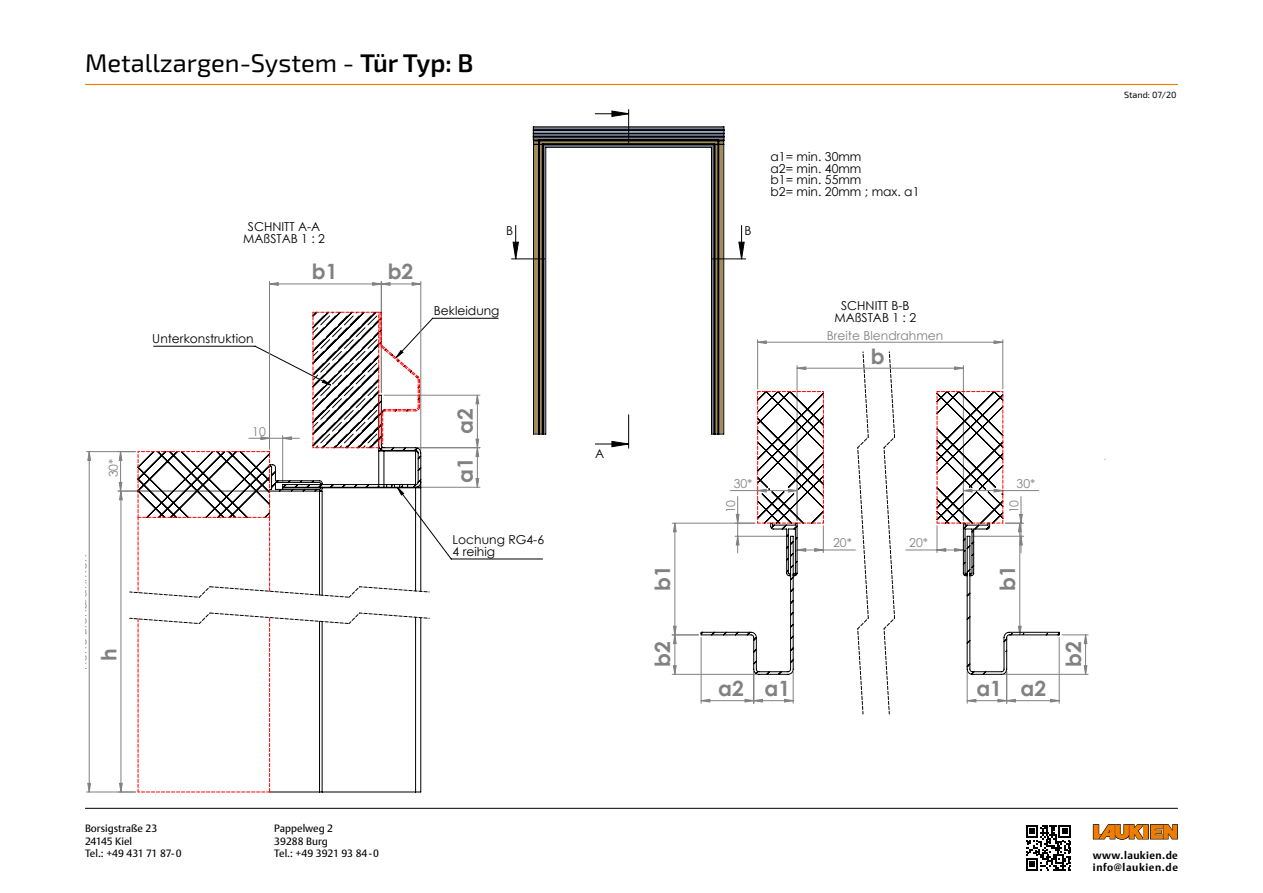
<style>
.page{position:relative;width:1263px;height:893px;background:#fff}
.page>*{position:absolute;margin:0;border:0;box-sizing:border-box;transform-origin:0 0}
.t1{font:25.5px "Exo 2";color:#000}
.t2{font:700 21px "Century Gothic";color:#818181}
.t3{font:12.3px/11.9px "Century Gothic";color:#000;text-align:center}
.t4{font:12.3px "Century Gothic";color:#818181}
.t5{font:10.5px/12.6px "DTL Argo T";color:#000}
.t6{font:700 10.5px/12.6px "DTL Argo T";letter-spacing:.05em;color:#000}
.t7{font:9px "Exo 2";color:#000}
.t8{font:6.45px "Century Gothic";color:#000;scale:.92 1}
.s1{font-weight:600}
</style>
<div class="page">
<hr style="left:85px;top:84px;width:1093px;height:1px;background:#ef7d00">
<svg style="left:1093px;top:824px;width:85px;height:16px"></svg>
<svg style="left:1026px;top:825px;width:45px;height:46px"></svg>
<hr style="left:85px;top:808px;width:1093px;height:1px;background:#000">
<hr style="left:511px;top:258px;width:34px;height:1px;background:#000">
<hr style="left:1002px;top:340px;width:1px;height:49px;background:#818181">
<hr style="left:87px;top:451px;width:48px;height:1px;background:#818181">
<hr style="left:87px;top:792px;width:48px;height:1px;background:#818181">
<hr style="left:420px;top:281px;width:1px;height:169px;background:#818181">
<hr style="left:1059px;top:638px;width:1px;height:65px;background:#818181">
<hr style="left:1004px;top:674px;width:84px;height:1px;background:#818181">
<hr style="left:384px;top:395px;width:96px;height:1px;background:#818181">
<hr style="left:418px;top:447px;width:62px;height:1px;background:#818181">
<hr style="left:269px;top:281px;width:1px;height:168px;background:#818181">
<hr style="left:381px;top:281px;width:1px;height:111px;background:#818181">
<svg style="left:824px;top:341px;width:179px;height:26px"></svg>
<svg style="left:824px;top:367px;width:180px;height:24px"></svg>
<svg style="left:1021px;top:699px;width:39px;height:3px"></svg>
<svg style="left:1062px;top:634px;width:26px;height:41px"></svg>
<svg style="left:120px;top:530px;width:901px;height:185px"></svg>
<svg style="left:672px;top:634px;width:26px;height:41px"></svg>
<svg style="left:475px;top:395px;width:4px;height:93px"></svg>
<svg style="left:270px;top:282px;width:151px;height:4px"></svg>
<svg style="left:269px;top:598px;width:152px;height:14px"></svg>
<svg style="left:118px;top:312px;width:312px;height:286px"></svg>
<svg style="left:118px;top:612px;width:312px;height:181px"></svg>
<svg style="left:857px;top:391px;width:183px;height:131px"></svg>
<svg style="left:700px;top:522px;width:360px;height:153px"></svg>
<svg style="left:937px;top:391px;width:86px;height:162px"></svg>
<svg style="left:512px;top:110px;width:312px;height:443px"></svg>
<h1 class="t1" style="left:85px;top:48px;width:390px">Metallzargen-System - <span class="s1">Tür Typ: B</span></h1>
<p class="t3" style="left:243px;top:221px;width:83px">SCHNITT A-A<br>MAßSTAB 1 : 2</p>
<h2 class="t2" style="left:312px;top:256px;width:27px">b1</h2>
<h2 class="t2" style="left:388px;top:256px;width:27px">b2</h2>
<p class="t3" style="left:506px;top:224px;width:9px">B</p>
<p class="t3" style="left:744px;top:224px;width:9px">B</p>
<p class="t3" style="left:771px;top:150px;width:150px;text-align:left">a1= min. 30mm<br>a2= min. 40mm<br>b1= min. 55mm<br>b2= min. 20mm ; max. a1</p>
<p class="t3" style="left:434px;top:305px;width:67px">Bekleidung</p>
<p class="t3" style="left:834px;top:300px;width:83px">SCHNITT B-B<br>MAßSTAB 1 : 2</p>
<p class="t3" style="left:152px;top:333px;width:103px">Unterkonstruktion</p>
<p class="t4" style="left:827px;top:326px;width:118px">Breite Blendrahmen</p>
<p class="t4" style="left:105px;top:477px;width:20px;rotate:-90deg">30*</p>
<p class="t4" style="left:74px;top:670px;width:117px;rotate:-90deg">Höhe Blendrahmen</p>
<h2 class="t2" style="left:93px;top:661px;width:14px;rotate:-90deg">h</h2>
<p class="t4" style="left:252px;top:422px;width:15px">10</p>
<h2 class="t2" style="left:449px;top:483px;width:77px;rotate:-90deg">a1 a2</h2>
<p class="t3" style="left:453px;top:534px;width:93px;text-align:left">Lochung RG4-6<br>4 reihig</p>
<p class="t3" style="left:595px;top:447px;width:11px">A</p>
<p class="t4" style="left:734px;top:475px;width:20px">30*</p>
<p class="t4" style="left:722px;top:513px;width:15px;rotate:-90deg">10</p>
<h2 class="t2" style="left:871px;top:340px;width:15px">b</h2>
<p class="t4" style="left:833px;top:534px;width:20px">20*</p>
<p class="t4" style="left:909px;top:534px;width:20px">20*</p>
<p class="t4" style="left:1017px;top:475px;width:20px">30*</p>
<p class="t4" style="left:1005px;top:513px;width:15px;rotate:-90deg">10</p>
<h2 class="t2" style="left:647px;top:591px;width:27px;rotate:-90deg">b1</h2>
<h2 class="t2" style="left:992px;top:591px;width:27px;rotate:-90deg">b1</h2>
<h2 class="t2" style="left:647px;top:667px;width:27px;rotate:-90deg">b2</h2>
<h2 class="t2" style="left:1057px;top:667px;width:27px;rotate:-90deg">b2</h2>
<h2 class="t2" style="left:718px;top:672px;width:27px">a2</h2>
<h2 class="t2" style="left:765px;top:672px;width:27px">a1</h2>
<h2 class="t2" style="left:976px;top:672px;width:71px">a1 a2</h2>
<p class="t7" style="left:1124px;top:90px;width:54px">Stand: 07/20</p>
<p class="t5" style="left:85px;top:822px;width:98px">Borsigstraße 23<br>24145 Kiel<br>Tel.: +49 431 71 87- 0</p>
<p class="t5" style="left:274px;top:822px;width:106px">Pappelweg 2<br>39288 Burg<br>Tel.: +49 3921 93 84 - 0</p>
<p class="t8" style="left:131px;top:825px;width:5px">1</p>
<p class="t6" style="left:1093px;top:848px;width:87px">www.laukien.de info@laukien.de</p>
</div>
